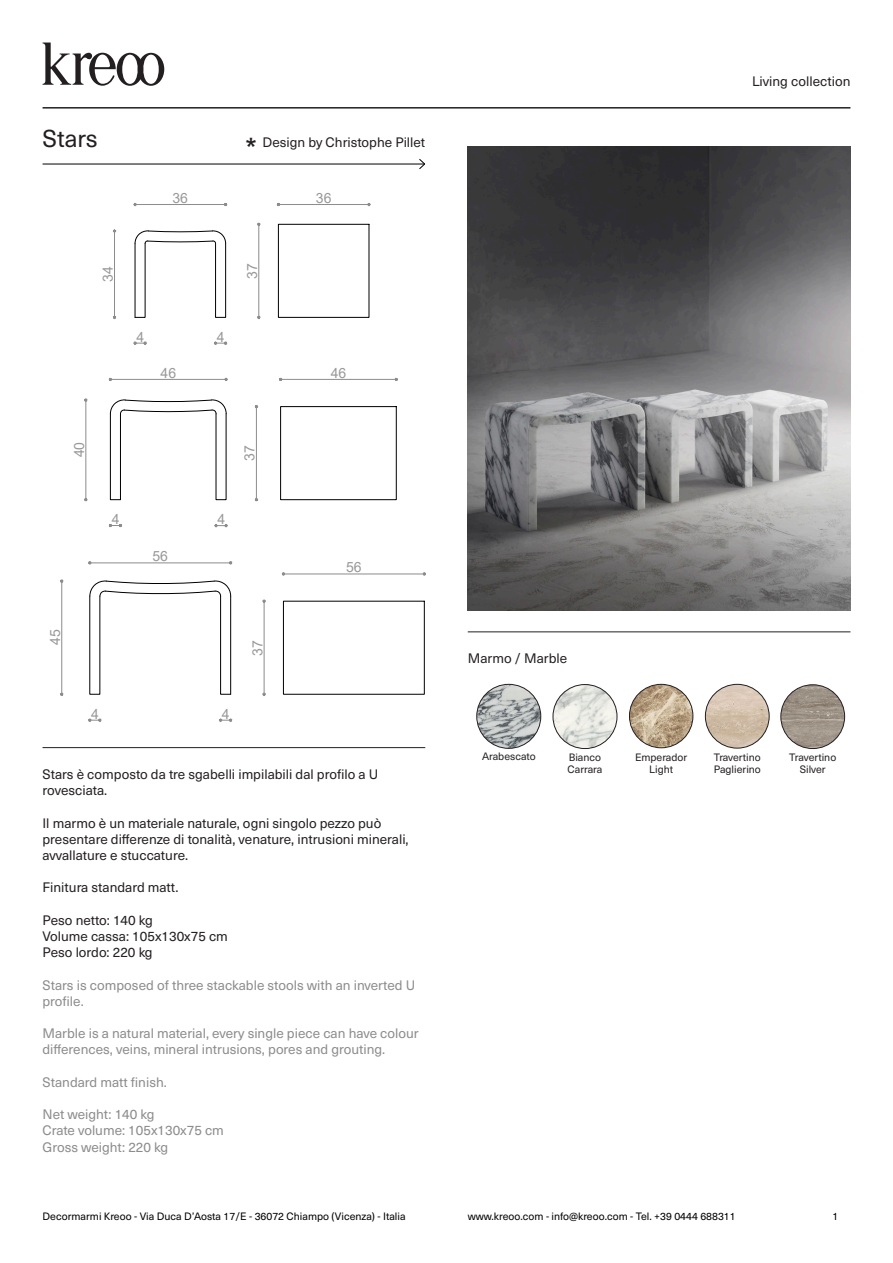
<style>
.page{position:relative;width:893px;height:1263px;background:#fff}
.page>*{position:absolute;margin:0;border:0;box-sizing:border-box;transform-origin:0 0}
.t1{font:500 27px "Neue Haas Unica";color:#231f20}
.t2{font:24px "Neue Haas Unica";color:#231f20}
.t3{font:14.1px "Arial";color:#989898}
.t4{font:13.5px/16.2px "Neue Haas Unica";color:#231f20}
.t5{font:13.5px/16.2px "Neue Haas Unica";color:#8c8c8c}
.t6{font:10.5px "Neue Haas Unica";color:#000}
.t7{font:10.5px "Neue Haas Unica";color:#231f20}
</style>
<div class="page">
<hr style="left:43px;top:164px;width:382px;height:1px;background:#000">
<svg style="left:418px;top:159px;width:7px;height:11px"></svg>
<hr style="left:468px;top:631px;width:382px;height:1px;background:#231f20">
<hr style="left:43px;top:747px;width:382px;height:1px;background:#231f20">
<svg style="left:43px;top:43px;width:121px;height:43px"></svg>
<hr style="left:43px;top:107px;width:807px;height:2px;background:#231f20">
<img style="left:553px;top:684px;width:64px;height:64px;border-radius:32px">
<div style="left:553px;top:684px;width:64px;height:65px;border:1px solid #231f20;border-radius:50%"></div>
<img style="left:705px;top:684px;width:64px;height:64px;border-radius:32px">
<div style="left:705px;top:684px;width:64px;height:64px;border:1px solid #231f20;border-radius:50%"></div>
<img style="left:781px;top:685px;width:64px;height:63px;border-radius:32px">
<div style="left:781px;top:684px;width:64px;height:65px;border:1px solid #231f20;border-radius:50%"></div>
<img style="left:629px;top:684px;width:64px;height:64px;border-radius:32px">
<div style="left:629px;top:684px;width:64px;height:64px;border:1px solid #231f20;border-radius:50%"></div>
<img style="left:477px;top:684px;width:64px;height:64px;border-radius:32px">
<div style="left:477px;top:684px;width:64px;height:64px;border:1px solid #231f20;border-radius:50%"></div>
<svg style="left:90px;top:581px;width:141px;height:114px"></svg>
<hr style="left:230px;top:596px;width:1px;height:98px;background:#000">
<svg style="left:283px;top:601px;width:142px;height:94px"></svg>
<svg style="left:110px;top:400px;width:117px;height:100px"></svg>
<hr style="left:120px;top:414px;width:1px;height:86px;background:#000">
<svg style="left:280px;top:406px;width:117px;height:94px"></svg>
<svg style="left:135px;top:231px;width:91px;height:87px"></svg>
<svg style="left:134px;top:342px;width:13px;height:3px"></svg>
<svg style="left:214px;top:342px;width:13px;height:3px"></svg>
<hr style="left:135px;top:204px;width:91px;height:1px;background:#8c8c8c">
<hr style="left:114px;top:231px;width:1px;height:86px;background:#8c8c8c">
<svg style="left:109px;top:524px;width:13px;height:3px"></svg>
<svg style="left:215px;top:525px;width:12px;height:2px"></svg>
<hr style="left:110px;top:379px;width:116px;height:1px;background:#8c8c8c">
<hr style="left:86px;top:400px;width:1px;height:100px;background:#8c8c8c">
<svg style="left:278px;top:224px;width:92px;height:94px"></svg>
<hr style="left:278px;top:204px;width:91px;height:1px;background:#8c8c8c">
<hr style="left:259px;top:224px;width:1px;height:93px;background:#8c8c8c">
<hr style="left:256px;top:407px;width:1px;height:93px;background:#8c8c8c">
<hr style="left:281px;top:379px;width:115px;height:1px;background:#8c8c8c">
<hr style="left:283px;top:574px;width:141px;height:1px;background:#8c8c8c">
<hr style="left:264px;top:601px;width:1px;height:93px;background:#8c8c8c">
<svg style="left:88px;top:719px;width:13px;height:2px"></svg>
<svg style="left:219px;top:719px;width:13px;height:3px"></svg>
<hr style="left:90px;top:563px;width:141px;height:1px;background:#8c8c8c">
<hr style="left:61px;top:581px;width:1px;height:113px;background:#8c8c8c">
<img style="left:468px;top:147px;width:382px;height:463px">
<p class="t2" style="left:43px;top:121px;width:57px">Stars</p>
<p class="t3" style="left:172px;top:188px;width:17px">36</p>
<p class="t4" style="left:263px;top:133px;width:164px">Design by Christophe Pillet</p>
<p class="t1" style="left:246px;top:127px;width:13px">*</p>
<p class="t3" style="left:316px;top:188px;width:17px">36</p>
<p class="t3" style="left:98px;top:282px;width:17px;rotate:-90deg">34</p>
<p class="t3" style="left:136px;top:327px;width:9px">4</p>
<p class="t3" style="left:217px;top:327px;width:9px">4</p>
<p class="t3" style="left:161px;top:363px;width:17px">46</p>
<p class="t3" style="left:242px;top:279px;width:17px;rotate:-90deg">37</p>
<p class="t3" style="left:331px;top:363px;width:17px">46</p>
<p class="t3" style="left:69px;top:457px;width:17px;rotate:-90deg">40</p>
<p class="t3" style="left:240px;top:461px;width:17px;rotate:-90deg">37</p>
<p class="t3" style="left:112px;top:509px;width:9px">4</p>
<p class="t3" style="left:217px;top:509px;width:9px">4</p>
<p class="t3" style="left:152px;top:546px;width:17px">56</p>
<p class="t3" style="left:45px;top:645px;width:17px;rotate:-90deg">45</p>
<p class="t3" style="left:91px;top:704px;width:9px">4</p>
<p class="t3" style="left:222px;top:704px;width:9px">4</p>
<p class="t3" style="left:248px;top:655px;width:17px;rotate:-90deg">37</p>
<p class="t3" style="left:346px;top:557px;width:17px">56</p>
<p class="t4" style="left:43px;top:765px;width:337px">Stars è composto da tre sgabelli impilabili dal profilo a U rovesciata.</p>
<p class="t4" style="left:43px;top:814px;width:368px">Il marmo è un materiale naturale, ogni singolo pezzo può presentare differenze di tonalità, venature, intrusioni minerali, avvallature e stuccature.</p>
<p class="t4" style="left:43px;top:879px;width:138px">Finitura standard matt.</p>
<p class="t4" style="left:43px;top:911px;width:112px">Peso netto: 140 kg</p>
<p class="t4" style="left:43px;top:927px;width:187px">Volume cassa: 105x130x75 cm</p>
<p class="t4" style="left:43px;top:943px;width:112px">Peso lordo: 220 kg</p>
<p class="t5" style="left:43px;top:976px;width:374px">Stars is composed of three stackable stools with an inverted U profile.</p>
<p class="t5" style="left:43px;top:1024px;width:378px">Marble is a natural material, every single piece can have colour differences, veins, mineral intrusions, pores and grouting.</p>
<p class="t5" style="left:43px;top:1073px;width:126px">Standard matt finish.</p>
<p class="t5" style="left:43px;top:1105px;width:114px">Net weight: 140 kg</p>
<p class="t5" style="left:43px;top:1122px;width:183px">Crate volume: 105x130x75 cm</p>
<p class="t5" style="left:43px;top:1138px;width:127px">Gross weight: 220 kg</p>
<p class="t4" style="left:752px;top:72px;width:100px">Living collection</p>
<p class="t4" style="left:468px;top:650px;width:101px">Marmo / Marble</p>
<p class="t7" style="left:482px;top:749px;width:55px">Arabescato</p>
<p class="t7" style="left:569px;top:749px;width:34px">Bianco</p>
<p class="t7" style="left:568px;top:762px;width:36px">Carrara</p>
<p class="t7" style="left:635px;top:749px;width:54px">Emperador</p>
<p class="t7" style="left:649px;top:762px;width:25px">Light</p>
<p class="t7" style="left:714px;top:749px;width:49px">Travertino</p>
<p class="t7" style="left:714px;top:762px;width:49px">Paglierino</p>
<p class="t7" style="left:789px;top:749px;width:49px">Travertino</p>
<p class="t7" style="left:800px;top:762px;width:27px">Silver</p>
<p class="t6" style="left:43px;top:1209px;width:365px">Decormarmi Kreoo - Via Duca D’Aosta 17/E - 36072 Chiampo (Vicenza) - Italia</p>
<p class="t6" style="left:468px;top:1209px;width:269px">www.kreoo.com - info@kreoo.com - Tel. +39 0444 688311</p>
<p class="t6" style="left:832px;top:1209px;width:7px">1</p>
</div>
